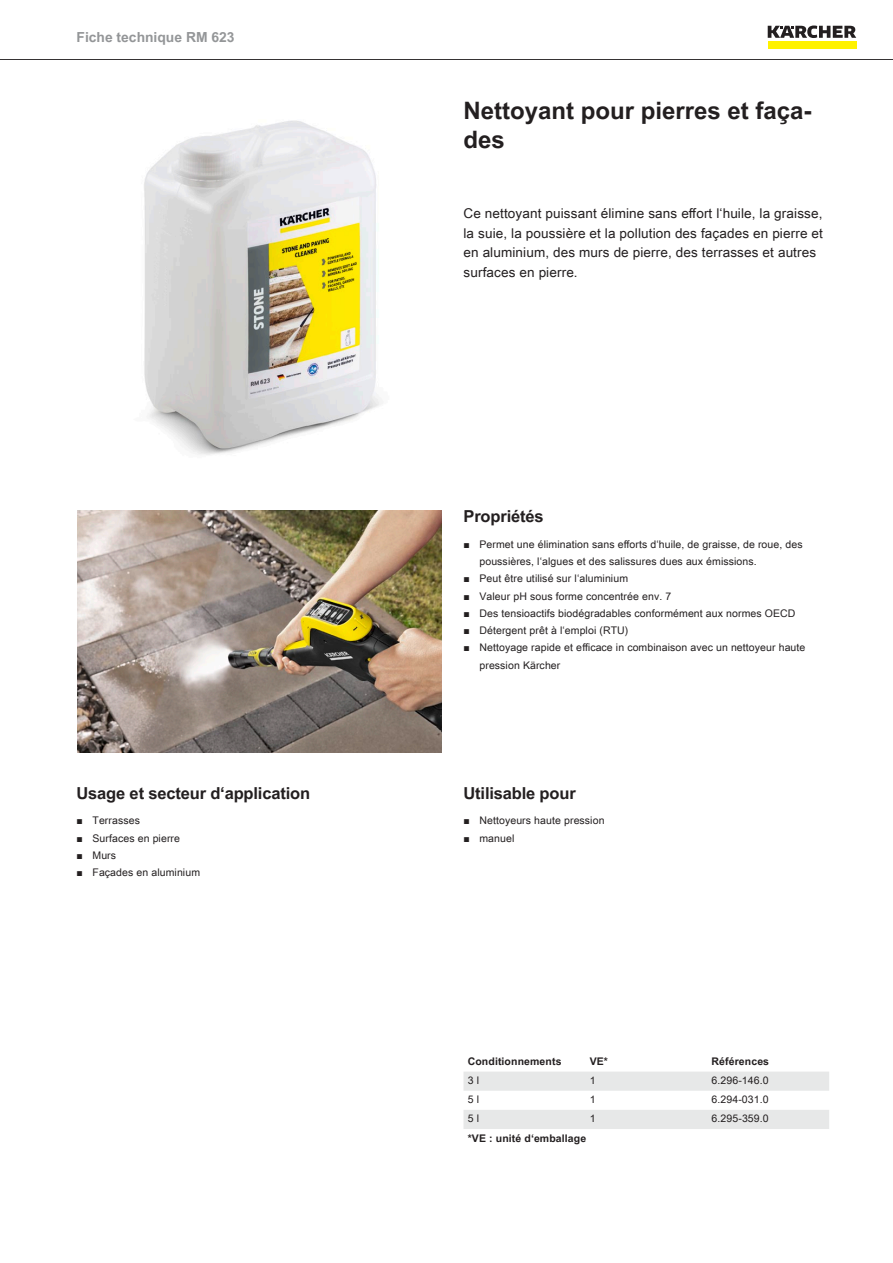
<style>
.page{position:relative;width:893px;height:1263px;background:#fff}
.page>*{position:absolute;margin:0;border:0;box-sizing:border-box;transform-origin:0 0}
.t1{font:700 24px/28.8px "Arial Unicode MS";color:#231f20}
.t2{font:700 16.5px "Arial Unicode MS";letter-spacing:-.01em;color:#231f20}
.t3{font:700 13.8px "Arial Unicode MS";color:#949698}
.t4{font:13.5px/19.5px "Arial Unicode MS";letter-spacing:.01em;color:#231f20}
.t5{font:10.5px/17.2px "Arial Unicode MS";letter-spacing:.01em;color:#231f20}
.t6{font:700 10.5px "Arial Unicode MS";letter-spacing:.01em;color:#231f20}
.s1{font-family:"Arial"}
</style>
<div class="page">
<hr style="left:0;top:59px;width:893px;height:1px;background:#231f20">
<div style="left:768px;top:42px;width:88px;height:7px;background:#fff200"></div>
<svg style="left:768px;top:26px;width:88px;height:12px"></svg>
<img style="left:144px;top:120px;width:239px;height:335px">
<img style="left:78px;top:510px;width:363px;height:243px">
<svg style="left:463px;top:1072px;width:366px;height:57px"></svg>
<h3 class="t3" style="left:77px;top:27px;width:160px">Fiche technique RM 623</h3>
<h2 class="t2" style="left:77px;top:780px;width:235px">Usage et secteur d‘application</h2>
<p class="t5" style="left:77px;top:812px;width:65px"><span class="s1">■</span> Terrasses</p>
<p class="t5" style="left:77px;top:829px;width:105px"><span class="s1">■</span> Surfaces en pierre</p>
<p class="t5" style="left:77px;top:846px;width:41px"><span class="s1">■</span> Murs</p>
<p class="t5" style="left:77px;top:863px;width:125px"><span class="s1">■</span> Façades en aluminium</p>
<h1 class="t1" style="left:463px;top:97px;width:350px">Nettoyant pour pierres et faça&shy;des</h1>
<p class="t4" style="left:463px;top:203px;width:361px">Ce nettoyant puissant élimine sans effort l‘huile, la graisse, la suie, la poussière et la pollution des façades en pierre et en aluminium, des murs de pierre, des terrasses et autres surfaces en pierre.</p>
<h2 class="t2" style="left:463px;top:504px;width:82px">Propriétés</h2>
<p class="t5" style="left:479px;top:535px;width:325px;text-indent:-16px"><span class="s1">■</span> Permet une élimination sans efforts d‘huile, de graisse, de roue, des poussières, l‘algues et des salissures dues aux émissions.</p>
<p class="t5" style="left:463px;top:570px;width:166px"><span class="s1">■</span> Peut être utilisé sur l‘aluminium</p>
<p class="t5" style="left:463px;top:587px;width:209px"><span class="s1">■</span> Valeur pH sous forme concentrée env. 7</p>
<p class="t5" style="left:463px;top:604px;width:334px"><span class="s1">■</span> Des tensioactifs biodégradables conformément aux normes OECD</p>
<p class="t5" style="left:463px;top:622px;width:166px"><span class="s1">■</span> Détergent prêt à l‘emploi (RTU)</p>
<p class="t5" style="left:479px;top:639px;width:327px;text-indent:-16px"><span class="s1">■</span> Nettoyage rapide et efficace in combinaison avec un nettoyeur haute pression Kärcher</p>
<h2 class="t2" style="left:463px;top:780px;width:114px">Utilisable pour</h2>
<p class="t5" style="left:463px;top:812px;width:143px"><span class="s1">■</span> Nettoyeurs haute pression</p>
<p class="t5" style="left:463px;top:829px;width:52px"><span class="s1">■</span> manuel</p>
<p class="t6" style="left:468px;top:1054px;width:95px">Conditionnements</p>
<p class="t6" style="left:590px;top:1054px;width:20px">VE*</p>
<p class="t6" style="left:712px;top:1054px;width:59px">Références</p>
<p class="t5" style="left:468px;top:1072px;width:13px">3 l</p>
<p class="t5" style="left:590px;top:1072px;width:7px">1</p>
<p class="t5" style="left:712px;top:1072px;width:59px">6.296-146.0</p>
<p class="t5" style="left:468px;top:1091px;width:13px">5 l</p>
<p class="t5" style="left:590px;top:1091px;width:7px">1</p>
<p class="t5" style="left:712px;top:1091px;width:59px">6.294-031.0</p>
<p class="t5" style="left:468px;top:1110px;width:13px">5 l</p>
<p class="t5" style="left:590px;top:1110px;width:7px">1</p>
<p class="t5" style="left:712px;top:1110px;width:59px">6.295-359.0</p>
<p class="t6" style="left:468px;top:1130px;width:120px">*VE : unité d‘emballage</p>
</div>
